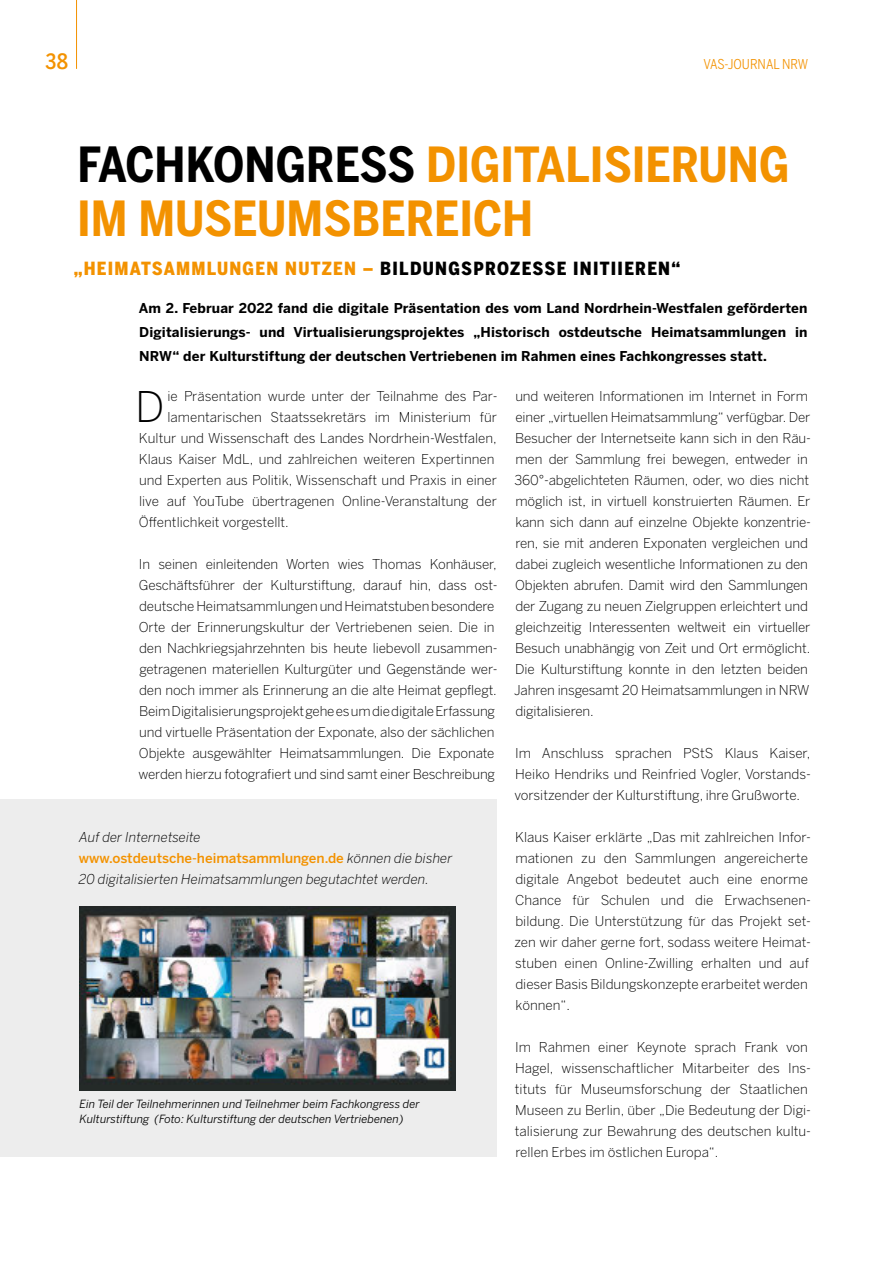
<style>
.page{position:relative;width:893px;height:1263px;background:#fff}
.page>*{position:absolute;margin:0;border:0;box-sizing:border-box;transform-origin:0 0}
.t1{font:700 48px/54px "Benton Sans Cond";color:#f39200}
.Fließtext_-_Initial{font:300 41.85px "Benton Sans";color:#000}
.t2{font:500 21px "Benton Sans Cond";color:#f39200}
.Kastentitel{font:900 18px "Benton Sans Cond";letter-spacing:.07em;color:#000}
.Fließtext{font:300 13.5px/21px "Benton Sans";letter-spacing:-.01em;color:#000}
.Fließtext_-_Initial-2{font:300 13.5px "Benton Sans";color:#000}
.Einleitungstext_kl{font:700 13.5px/24px "Benton Sans";letter-spacing:.01em;color:#000;text-align:justify}
.fließtext_-_kasten_k{font:italic 300 13.5px/21px "Benton Sans";color:#000}
.t3{font:13.5px "Benton Sans Cond";color:#f39200}
.BU_pos{font:italic 11.25px/15px "Benton Sans";color:#000}
.s1{color:#000}
.s2{color:#f39200}
.s3{font-weight:500;font-style:normal;color:#f39200}
</style>
<div class="page">
<div style="left:0;top:800px;width:496px;height:357px;background:#ededed"></div>
<img style="left:79px;top:907px;width:376px;height:183px">
<hr style="left:76px;top:0;width:1px;height:69px;background:#f39200">
<h3 class="t2" style="left:46px;top:49px;width:24px">38</h3>
<p class="t3" style="left:703px;top:56px;width:106px">VAS-JOURNAL NRW</p>
<h1 class="t1" style="left:77px;top:138px;width:714px"><span class="s1">FACHKONGRESS</span> DIGITALISIERUNG<br>IM MUSEUMSBEREICH</h1>
<h6 class="Kastentitel" style="left:74px;top:257px;width:608px"><span class="s2">„HEIMATSAMMLUNGEN NUTZEN –</span> BILDUNGSPROZESSE INITIIEREN“</h6>
<p class="Einleitungstext_kl" style="left:139px;top:296px;width:670px">Am 2. Februar 2022 fand die digitale Präsentation des vom Land Nordrhein-Westfalen geförderten Digitalisierungs- und Virtualisierungsprojektes „Historisch ostdeutsche Heimatsammlungen in NRW“ der Kulturstiftung der deutschen Vertriebenen im Rahmen eines Fachkongresses statt.</p>
<p class="Fließtext_-_Initial" style="left:135px;top:382px;width:31px">D</p>
<p class="Fließtext_-_Initial-2" style="left:168px;top:388px;width:332px">ie Präsentation wurde unter der Teilnahme des Par-</p>
<p class="Fließtext_-_Initial-2" style="left:167px;top:409px;width:331px">lamentarischen Staatssekretärs im Ministerium für</p>
<p class="Fließtext_-_Initial-2" style="left:139px;top:430px;width:359px">Kultur und Wissenschaft des Landes Nordrhein-Westfalen,</p>
<p class="Fließtext_-_Initial-2" style="left:139px;top:451px;width:357px">Klaus Kaiser MdL, und zahlreichen weiteren Expertinnen</p>
<p class="Fließtext_-_Initial-2" style="left:139px;top:472px;width:359px">und Experten aus Politik, Wissenschaft und Praxis in einer</p>
<p class="Fließtext_-_Initial-2" style="left:139px;top:493px;width:359px">live auf YouTube übertragenen Online-Veranstaltung der</p>
<p class="Fließtext_-_Initial-2" style="left:139px;top:514px;width:151px">Öffentlichkeit vorgestellt.</p>
<p class="Fließtext" style="left:138px;top:553px;width:361px">In seinen einleitenden Worten wies Thomas Konhäuser, Geschäftsführer der Kulturstiftung, darauf hin, dass ost&shy;deutsche Heimatsammlungen und Heimatstuben besondere Orte der Erinnerungskultur der Vertriebenen seien. Die in den Nachkriegsjahrzehnten bis heute liebevoll zusammen&shy;getragenen materiellen Kulturgüter und Gegenstände wer&shy;den noch immer als Erinnerung an die alte Heimat gepflegt.<br>Beim Digitalisierungsprojekt gehe es um die digitale Erfassung und virtuelle Präsentation der Exponate, also der sächlichen Objekte ausgewählter Heimatsammlungen. Die Exponate werden hierzu fotografiert und sind samt einer Beschreibung</p>
<p class="fließtext_-_kasten_k" style="left:79px;top:826px;width:375px">Auf der Internetseite <span class="s3">www.ostdeutsche-heimatsammlungen.de</span> können die bisher<br>20 digitalisierten Heimatsammlungen begutachtet werden.</p>
<p class="BU_pos" style="left:80px;top:1096px;width:342px">Ein Teil der Teilnehmerinnen und Teilnehmer beim Fachkongress der<br>Kulturstiftung (Foto: Kulturstiftung der deutschen Vertriebenen)</p>
<p class="Fließtext" style="left:514px;top:385px;width:298px">und weiteren Informationen im Internet in Form einer „virtuellen Heimatsammlung“ verfügbar. Der Besucher der Internetseite kann sich in den Räu&shy;men der Sammlung frei bewegen, entweder in 360°-abgelichteten Räumen, oder, wo dies nicht möglich ist, in virtuell konstruierten Räumen. Er kann sich dann auf einzelne Objekte konzentrie&shy;ren, sie mit anderen Exponaten vergleichen und dabei zugleich wesentliche Informationen zu den Objekten abrufen. Damit wird den Sammlungen der Zugang zu neuen Zielgruppen erleichtert und gleichzeitig Interessenten weltweit ein virtueller Besuch unabhängig von Zeit und Ort ermöglicht.<br>Die Kulturstiftung konnte in den letzten beiden Jahren insgesamt 20 Heimatsammlungen in NRW digitalisieren.</p>
<p class="Fließtext" style="left:514px;top:742px;width:297px;text-align:justify">Im Anschluss sprachen PStS Klaus Kaiser, Heiko Hendriks und Reinfried Vogler, Vorstands&shy;vorsitzender der Kulturstiftung, ihre Grußworte.</p>
<p class="Fließtext" style="left:514px;top:826px;width:298px">Klaus Kaiser erklärte „Das mit zahlreichen Infor&shy;mationen zu den Sammlungen angereicherte digitale Angebot bedeutet auch eine enorme Chance für Schulen und die Erwachsenen&shy;bildung. Die Unterstützung für das Projekt set&shy;zen wir daher gerne fort, sodass weitere Heimat&shy;stuben einen Online-Zwilling erhalten und auf dieser Basis Bildungskonzepte erarbeitet werden können“.</p>
<p class="Fließtext" style="left:515px;top:1036px;width:298px">Im Rahmen einer Keynote sprach Frank von Hagel, wissenschaftlicher Mitarbeiter des Ins&shy;tituts für Museumsforschung der Staatlichen Museen zu Berlin, über „Die Bedeutung der Digi&shy;talisierung zur Bewahrung des deutschen kultu&shy;rellen Erbes im östlichen Europa“.</p>
</div>
